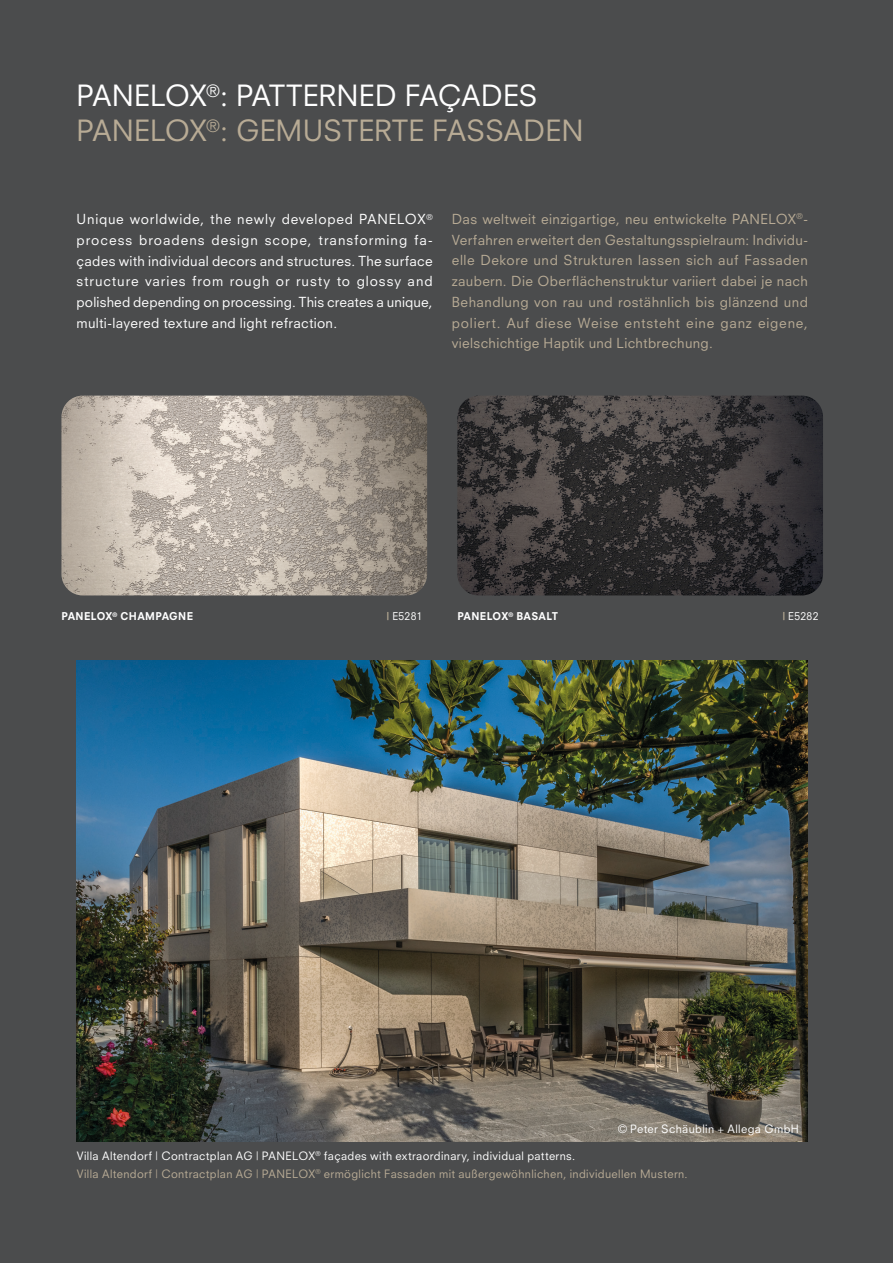
<style>
.page{position:relative;width:893px;height:1263px;background:#4b4c4d}
.page>*{position:absolute;margin:0;border:0;box-sizing:border-box;transform-origin:0 0}
.t1{font:28.5px/34.5px "Neuzeit SLT Std";color:#b8ab95}
.t2{font:13.5px/20.7px "Neuzeit SLT Std";letter-spacing:.025em;color:#b8ab95;text-align:justify}
.t3{font:13.5px/20.7px "Neuzeit SLT Std";letter-spacing:.02em;color:#fff;text-align:justify}
.t4{font:11.25px/18px "Neuzeit S";letter-spacing:.03em;color:#b8ab95}
.t5{font:11.25px "Neuzeit S";letter-spacing:.03em;color:#fff}
.t6{font:800 10.5px "Neuzeit SLT Std";letter-spacing:.03em;color:#fff}
.t7{font:10.5px "Neuzeit SLT Std";letter-spacing:.03em;color:#fff}
.s1{color:#fff}
.s2{font-weight:800;color:#b8ab95}
</style>
<div class="page">
<img style="left:77px;top:661px;width:731px;height:481px">
<img style="left:61px;top:396px;width:366px;height:199px">
<img style="left:457px;top:396px;width:366px;height:199px">
<h1 class="t1" style="left:77px;top:78px;width:508px"><span class="s1">PANELOX</span><sup>®</sup><span class="s1">: PATTERNED FAÇADES<br></span>PANELOX<sup>®</sup>: GEMUSTERTE FASSADEN</h1>
<p class="t3" style="left:77px;top:209px;width:358px">Unique worldwide, the newly developed PANELOX<sup>® </sup>process broadens design scope, transforming fa&shy;çades with individual decors and structures. The surface structure varies from rough or rusty to glossy and polished depending on processing. This creates a unique, multi-layered texture and light refraction.</p>
<p class="t2" style="left:452px;top:208px;width:358px">Das weltweit einzigartige, neu entwickelte PANELOX<sup>®</sup>- Verfahren erweitert den Gestaltungsspielraum: Individu&shy;elle Dekore und Strukturen lassen sich auf Fassaden zaubern. Die Oberflächenstruktur variiert dabei je nach Behandlung von rau und rostähnlich bis glänzend und poliert. Auf diese Weise entsteht eine ganz eigene, vielschichtige Haptik und Lichtbrechung.</p>
<p class="t6" style="left:61px;top:610px;width:133px">PANELOX<sup>®</sup> CHAMPAGNE</p>
<p class="t7" style="left:387px;top:610px;width:37px"><span class="s2">|</span> E5281</p>
<p class="t6" style="left:457px;top:610px;width:102px">PANELOX<sup>®</sup> BASALT</p>
<p class="t7" style="left:783px;top:610px;width:37px"><span class="s2">|</span> E5282</p>
<p class="t5" style="left:618px;top:1122px;width:182px">© Peter Schäublin + Allega GmbH</p>
<p class="t4" style="left:77px;top:1147px;width:612px"><span class="s1">Villa Altendorf | Contractplan AG | PANELOX</span><sup>®</sup> <span class="s1">façades with extraordinary, individual patterns.<br></span>Villa Altendorf | Contractplan AG | PANELOX<sup>®</sup> ermöglicht Fassaden mit außergewöhnlichen, individuellen Mustern.</p>
</div>
